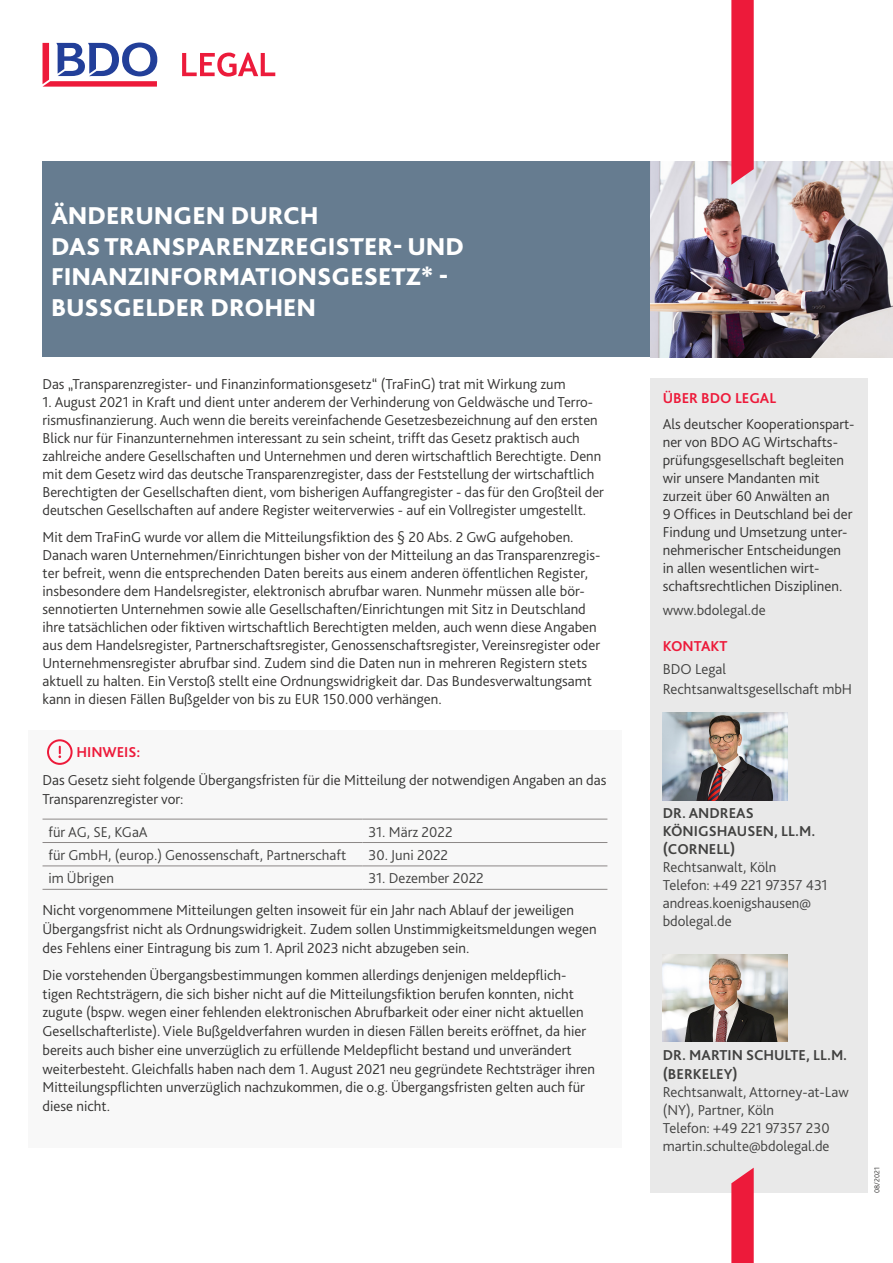
<style>
.page{position:relative;width:893px;height:1263px;background:#fff}
.page>*{position:absolute;margin:0;border:0;box-sizing:border-box;transform-origin:0 0}
.Main_Page_Headline{font:800 25.5px/30.6px "Bliss Pro";color:#fff}
.Body_text{font:300 15px/18px "Bliss Pro";color:#333231}
.Body_text-2{font:300 15px/18px "Bliss Pro";color:#414140}
.Sidebar_copy{font:300 15px/18px "Bliss Pro";color:#333231}
.Bullets__red{font:300 15px "Bliss Pro";color:#414140}
.t1{font:700 15px "Bliss Pro";color:#ed1a3a}
.Body_text-3{font:300 7.5px "Bliss Pro";color:#333231}
.s1{font-weight:700}
</style>
<div class="page">
<svg style="left:43px;top:43px;width:114px;height:44px"></svg>
<svg style="left:182px;top:53px;width:93px;height:24px"></svg>
<div style="left:28px;top:730px;width:594px;height:418px;background:#f8f8f8"></div>
<hr style="left:43px;top:819px;width:319px;height:1px;background:#8c8887">
<hr style="left:362px;top:819px;width:245px;height:1px;background:#8c8887">
<hr style="left:43px;top:842px;width:319px;height:1px;background:#8c8887">
<hr style="left:362px;top:842px;width:245px;height:1px;background:#8c8887">
<hr style="left:43px;top:865px;width:319px;height:1px;background:#8c8887">
<hr style="left:362px;top:865px;width:245px;height:1px;background:#8c8887">
<hr style="left:43px;top:889px;width:319px;height:1px;background:#8c8887">
<hr style="left:362px;top:889px;width:245px;height:1px;background:#8c8887">
<div style="left:650px;top:378px;width:217px;height:815px;background:#e9e9e9"></div>
<svg style="left:731px;top:1168px;width:23px;height:95px;background:#ec304c"></svg>
<svg style="left:47px;top:739px;width:26px;height:26px"></svg>
<img style="left:663px;top:712px;width:125px;height:88px">
<img style="left:663px;top:954px;width:125px;height:88px">
<div style="left:43px;top:162px;width:607px;height:195px;background:#667c90"></div>
<img style="left:650px;top:162px;width:243px;height:195px">
<svg style="left:731px;top:0;width:23px;height:185px;background:#ec2947"></svg>
<p class="Main_Page_Headline" style="left:51px;top:200px;width:415px">ÄNDERUNGEN DURCH<br>DAS TRANSPARENZREGISTER- UND<br>FINANZINFORMATIONSGESETZ* -<br>BUSSGELDER DROHEN</p>
<p class="Body_text" style="left:43px;top:375px;width:525px">Das „Transparenzregister- und Finanzinformationsgesetz“ (TraFinG) trat mit Wirkung zum</p>
<p class="Body_text" style="left:43px;top:393px;width:563px">1. August 2021 in Kraft und dient unter anderem der Verhinderung von Geldwäsche und Terro&shy;rismusfinanzierung. Auch wenn die bereits vereinfachende Gesetzesbezeichnung auf den ersten Blick nur für Finanzunternehmen interessant zu sein scheint, trifft das Gesetz praktisch auch zahlreiche andere Gesellschaften und Unternehmen und deren wirtschaftlich Berechtigte. Denn mit dem Gesetz wird das deutsche Transparenzregister, dass der Feststellung der wirtschaftlich Berechtigten der Gesellschaften dient, vom bisherigen Auffangregister - das für den Großteil der deutschen Gesellschaften auf andere Register weiterverwies - auf ein Vollregister umgestellt.</p>
<p class="Body_text" style="left:43px;top:527px;width:559px">Mit dem TraFinG wurde vor allem die Mitteilungsfiktion des § 20 Abs. 2 GwG aufgehoben.<br>Danach waren Unternehmen/Einrichtungen bisher von der Mitteilung an das Transparenzregis&shy;ter befreit, wenn die entsprechenden Daten bereits aus einem anderen öffentlichen Register, insbesondere dem Handelsregister, elektronisch abrufbar waren. Nunmehr müssen alle bör&shy;sennotierten Unternehmen sowie alle Gesellschaften/Einrichtungen mit Sitz in Deutschland ihre tatsächlichen oder fiktiven wirtschaftlich Berechtigten melden, auch wenn diese Angaben aus dem Handelsregister, Partnerschaftsregister, Genossenschaftsregister, Vereinsregister oder Unternehmensregister abrufbar sind. Zudem sind die Daten nun in mehreren Registern stets aktuell zu halten. Ein Verstoß stellt eine Ordnungswidrigkeit dar. Das Bundesverwaltungsamt kann in diesen Fällen Bußgelder von bis zu EUR 150.000 verhängen.</p>
<p class="t1" style="left:76px;top:742px;width:65px">HINWEIS:</p>
<p class="Body_text" style="left:43px;top:770px;width:565px;line-height:19.5px">Das Gesetz sieht folgende Übergangsfristen für die Mitteilung der notwendigen Angaben an das<br>Transparenzregister vor:</p>
<p class="Bullets__red" style="left:49px;top:822px;width:101px">für AG, SE, KGaA</p>
<p class="Bullets__red" style="left:368px;top:822px;width:86px">31. März 2022</p>
<p class="Bullets__red" style="left:49px;top:846px;width:299px">für GmbH, (europ.) Genossenschaft, Partnerschaft</p>
<p class="Bullets__red" style="left:368px;top:846px;width:81px">30. Juni 2022</p>
<p class="Bullets__red" style="left:49px;top:869px;width:67px">im Übrigen</p>
<p class="Bullets__red" style="left:368px;top:869px;width:117px">31. Dezember 2022</p>
<p class="Body_text" style="left:43px;top:900px;width:556px;line-height:18.8px">Nicht vorgenommene Mitteilungen gelten insoweit für ein Jahr nach Ablauf der jeweiligen<br>Übergangsfrist nicht als Ordnungswidrigkeit. Zudem sollen Unstimmigkeitsmeldungen wegen des Fehlens einer Eintragung bis zum 1. April 2023 nicht abzugeben sein.</p>
<p class="Body_text" style="left:43px;top:965px;width:554px;line-height:18.8px">Die vorstehenden Übergangsbestimmungen kommen allerdings denjenigen meldepflich&shy;tigen Rechtsträgern, die sich bisher nicht auf die Mitteilungsfiktion berufen konnten, nicht zugute (bspw. wegen einer fehlenden elektronischen Abrufbarkeit oder einer nicht aktuellen Gesellschafterliste). Viele Bußgeldverfahren wurden in diesen Fällen bereits eröffnet, da hier bereits auch bisher eine unverzüglich zu erfüllende Meldepflicht bestand und unverändert weiterbesteht. Gleichfalls haben nach dem 1. August 2021 neu gegründete Rechtsträger ihren Mitteilungspflichten unverzüglich nachzukommen, die o.g. Übergangsfristen gelten auch für diese nicht.</p>
<p class="t1" style="left:663px;top:388px;width:115px">ÜBER BDO LEGAL</p>
<p class="Sidebar_copy" style="left:663px;top:415px;width:193px">Als deutscher Kooperationspart&shy;ner von BDO AG Wirtschafts&shy;prüfungsgesellschaft begleiten wir unsere Mandanten mit zurzeit über 60 Anwälten an<br>9 Offices in Deutschland bei der<br>Findung und Umsetzung unter&shy;nehmerischer Entscheidungen in allen wesentlichen wirt&shy;schaftsrechtlichen Disziplinen.</p>
<p class="Body_text-2" style="left:663px;top:600px;width:104px">www.bdolegal.de</p>
<p class="t1" style="left:663px;top:637px;width:66px">KONTAKT</p>
<p class="Body_text-2" style="left:663px;top:659px;width:191px;line-height:19.5px">BDO Legal<br>Rechtsanwaltsgesellschaft mbH</p>
<p class="Body_text-2" style="left:663px;top:804px;width:166px"><span class="s1">DR. ANDREAS<br>KÖNIGSHAUSEN, LL.M. (CORNELL)<br></span>Rechtsanwalt, Köln<br>Telefon: +49 221 97357 431 andreas.koenigshausen@ bdolegal.de</p>
<p class="Body_text-2" style="left:663px;top:1046px;width:187px"><span class="s1">DR. MARTIN SCHULTE, LL.M. (BERKELEY)<br></span>Rechtsanwalt, Attorney-at-Law (NY), Partner, Köln<br>Telefon: +49 221 97357 230 martin.schulte@bdolegal.de</p>
<p class="Body_text-3" style="left:872px;top:1193px;width:27px;rotate:-90deg">08/2021</p>
</div>
